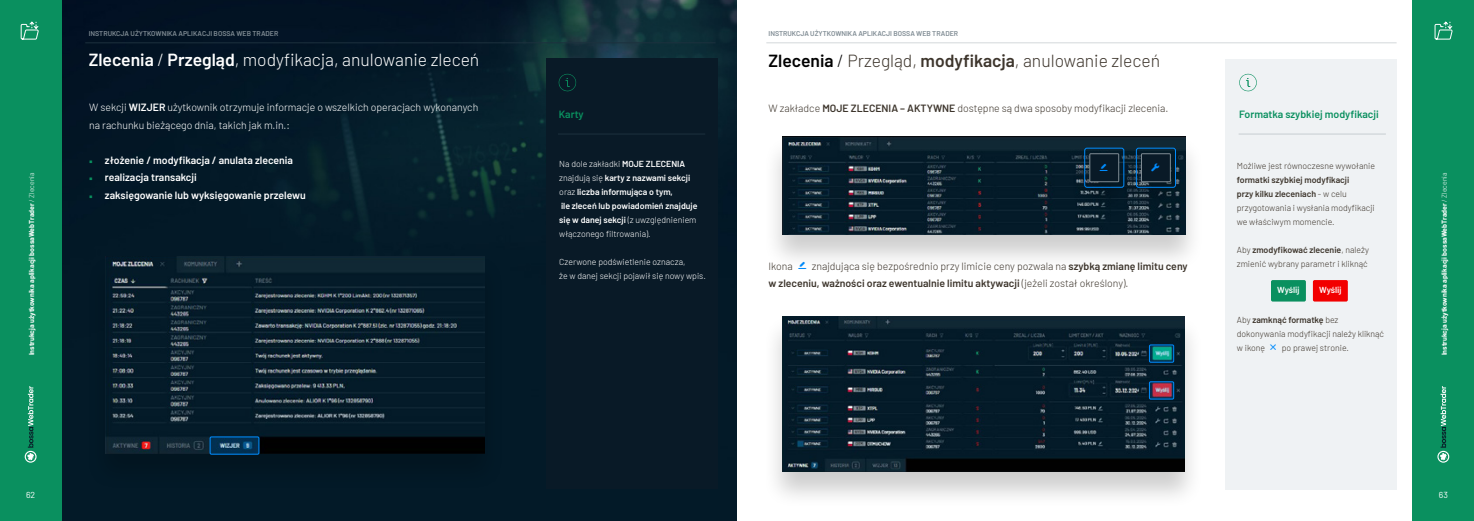
<style>
.page{position:relative;width:1474px;height:521px;background:#fff}
.page>*{position:absolute;margin:0;border:0;box-sizing:border-box;transform-origin:0 0}
.t1{font:300 17.5px "Barlow";color:#3d352c}
.t2{font:300 17.5px "Barlow";color:#fff}
.t3{font:300 10.5px/17.5px "Barlow";color:#3d352c}
.t4{font:300 10.5px/17.5px "Barlow";color:#fff}
.t5{font:600 10.5px "Barlow";color:#fff}
.t6{font:600 10.5px "Barlow";color:#0a905f}
.t7{font:300 8.75px/14px "Barlow";color:#3d352c}
.t8{font:600 8.75px/14px "Barlow";color:#fff}
.t9{font:300 8.75px/14px "Barlow";color:#fff}
.t10{font:8.75px "Barlow";color:#fff}
.t11{font:700 7px "Barlow";color:#fff}
.t12{font:600 7px "Barlow";color:#808c94}
.s1{font-weight:300}
.s2{font-weight:600}
.s3{font-weight:600;color:#000}
.s4{color:#000}
.s5{color:#fff}
.s6{font-family:"Minion Pro";font-weight:400;font-size:8.75px;color:#0a905f}
</style>
<div class="page">
<img style="left:61px;top:0;width:676px;height:521px">
<div style="left:1412px;top:0;width:61px;height:521px;background:#0a905f"></div>
<svg style="left:1437px;top:386px;width:12px;height:77px"></svg>
<div style="left:0;top:0;width:61px;height:521px;background:#0a905f"></div>
<svg style="left:25px;top:386px;width:12px;height:77px"></svg>
<hr style="left:85px;top:43px;width:630px;height:1px;background:#1d313e">
<hr style="left:766px;top:43px;width:630px;height:1px;background:#1d313e">
<div style="left:86px;top:255px;width:419px;height:236px;background:#021826"></div>
<img style="left:106px;top:256px;width:379px;height:197px">
<div style="left:545px;top:59px;width:172px;height:430px;background:#091a27"></div>
<hr style="left:558px;top:134px;width:147px;height:1px;background:#1d313e">
<svg style="left:558px;top:74px;width:18px;height:17px"></svg>
<svg style="left:210px;top:437px;width:49px;height:17px"></svg>
<div style="left:210px;top:437px;width:49px;height:17px;border:1px solid #008bfc"></div>
<div style="left:762px;top:135px;width:442px;height:137px;background:#000;opacity:.2"></div>
<img style="left:782px;top:137px;width:402px;height:98px">
<div style="left:763px;top:314px;width:441px;height:195px;background:#000;opacity:.2"></div>
<img style="left:782px;top:316px;width:402px;height:156px">
<div style="left:1225px;top:59px;width:171px;height:430px;background:#eff2f4"></div>
<hr style="left:1238px;top:134px;width:147px;height:1px;background:#1d313e">
<svg style="left:1239px;top:74px;width:17px;height:17px"></svg>
<div style="left:1070px;top:152px;width:68px;height:67px;background:#000;opacity:.2"></div>
<div style="left:1089px;top:154px;width:29px;height:28px;background:#091a27"></div>
<div style="left:1089px;top:154px;width:29px;height:28px;border:1px solid #808c94"></div>
<div style="left:1084px;top:148px;width:39px;height:39px;border:1px solid #008bfc;border-radius:2px"></div>
<div style="left:1121px;top:152px;width:69px;height:67px;background:#000;opacity:.2"></div>
<div style="left:1141px;top:154px;width:29px;height:28px;background:#091a27"></div>
<div style="left:1141px;top:154px;width:29px;height:28px;border:1px solid #808c94"></div>
<div style="left:1136px;top:148px;width:39px;height:39px;border:1px solid #008bfc;border-radius:2px"></div>
<svg style="left:1149px;top:345px;width:24px;height:17px"></svg>
<div style="left:1149px;top:345px;width:24px;height:17px;border:1px solid #008bfc"></div>
<svg style="left:1149px;top:382px;width:24px;height:17px"></svg>
<div style="left:1149px;top:382px;width:24px;height:17px;border:1px solid #008bfc"></div>
<div style="left:1270px;top:280px;width:35px;height:21px;background:#0a905f;border-radius:2px"></div>
<div style="left:1312px;top:280px;width:35px;height:21px;background:#f20000;border-radius:2px"></div>
<svg style="left:21px;top:21px;width:18px;height:19px"></svg>
<svg style="left:1434px;top:21px;width:18px;height:19px"></svg>
<svg style="left:798px;top:261px;width:8px;height:8px"></svg>
<p class="t12" style="left:89px;top:29px;width:191px">INSTRUKCJA UŻYTKOWNIKA APLIKACJI BOSSA WEB TRADER</p>
<p class="t12" style="left:768px;top:29px;width:191px">INSTRUKCJA UŻYTKOWNIKA APLIKACJI BOSSA WEB TRADER</p>
<p class="t11" style="left:26px;top:355px;width:185px;rotate:-90deg">Instrukcja użytkownika aplikacji bossaWebTrader <span class="s1">/ Zlecenia</span></p>
<h1 class="t2" style="left:89px;top:47px;width:392px"><span class="s2">Zlecenia</span> / <span class="s2">Przegląd</span>, modyfikacja, anulowanie zleceń</h1>
<h1 class="t1" style="left:768px;top:48px;width:445px"><span class="s3">Zlecenia</span> <span class="s4">/</span> Przegląd, <span class="s2">modyfikacja</span>, anulowanie zleceń <span class="s5">zleceń</span></h1>
<p class="t4" style="left:89px;top:98px;width:390px">W sekcji <span class="s2">WIZJER</span> użytkownik otrzymuje informacje o wszelkich operacjach wykonanych na rachunku bieżącego dnia, takich jak m.in.:</p>
<p class="t5" style="left:89px;top:152px;width:205px"><span class="s6">■</span> złożenie / modyfikacja / anulata zlecenia</p>
<p class="t5" style="left:89px;top:170px;width:109px"><span class="s6">■</span> realizacja transakcji</p>
<p class="t5" style="left:89px;top:187px;width:218px"><span class="s6">■</span> zaksięgowanie lub wyksięgowanie przelewu</p>
<p class="t6" style="left:558px;top:106px;width:27px">Karty</p>
<p class="t8" style="left:559px;top:157px;width:140px"><span class="s1">Na dole zakładki</span> MOJE ZLECENIA <span class="s1">znajdują się</span> karty z nazwami sekcji <span class="s1">oraz</span> liczba informująca o tym,<br>ile zleceń lub powiadomień znajduje się w danej sekcji <span class="s1">(z uwzględnieniem włączonego filtrowania).</span></p>
<p class="t9" style="left:559px;top:255px;width:148px">Czerwone podświetlenie oznacza,<br>że w danej sekcji pojawił się nowy wpis.</p>
<p class="t3" style="left:768px;top:99px;width:401px">W zakładce <span class="s2">MOJE ZLECENIA – AKTYWNE</span> dostępne są dwa sposoby modyfikacji zlecenia.</p>
<p class="t3" style="left:768px;top:256px;width:420px;text-indent:43px">znajdująca się bezpośrednio przy limicie ceny pozwala na <span class="s2">szybką zmianę limitu ceny w zleceniu, ważności oraz ewentualnie limitu aktywacji</span> (jeżeli został określony).</p>
<p class="t3" style="left:768px;top:256px;width:26px">Ikona</p>
<p class="t6" style="left:1239px;top:106px;width:141px">Formatka szybkiej modyfikacji</p>
<p class="t7" style="left:1236px;top:158px;width:140px">Możliwe jest równoczesne wywołanie</p>
<p class="t7" style="left:1236px;top:172px;width:139px"><span class="s2">formatki szybkiej modyfikacji<br>przy kilku zleceniach</span> - w celu przygotowania i wysłania modyfikacji we właściwym momencie.</p>
<p class="t7" style="left:1236px;top:242px;width:134px">Aby <span class="s2">zmodyfikować zlecenie</span>, należy zmienić wybrany parametr i kliknąć</p>
<p class="t8" style="left:1277px;top:283px;width:24px">Wyślij</p>
<p class="t8" style="left:1319px;top:283px;width:24px">Wyślij</p>
<p class="t7" style="left:1236px;top:312px;width:149px">Aby <span class="s2">zamknąć formatkę</span> bez dokonywania modyfikacji należy kliknąć w ikonę</p>
<p class="t7" style="left:1281px;top:340px;width:69px">po prawej stronie.</p>
<p class="t11" style="left:1438px;top:355px;width:185px;rotate:-90deg">Instrukcja użytkownika aplikacji bossaWebTrader <span class="s1">/ Zlecenia</span></p>
<p class="t10" style="left:26px;top:488px;width:11px">62</p>
<p class="t10" style="left:1438px;top:488px;width:11px">63</p>
</div>
